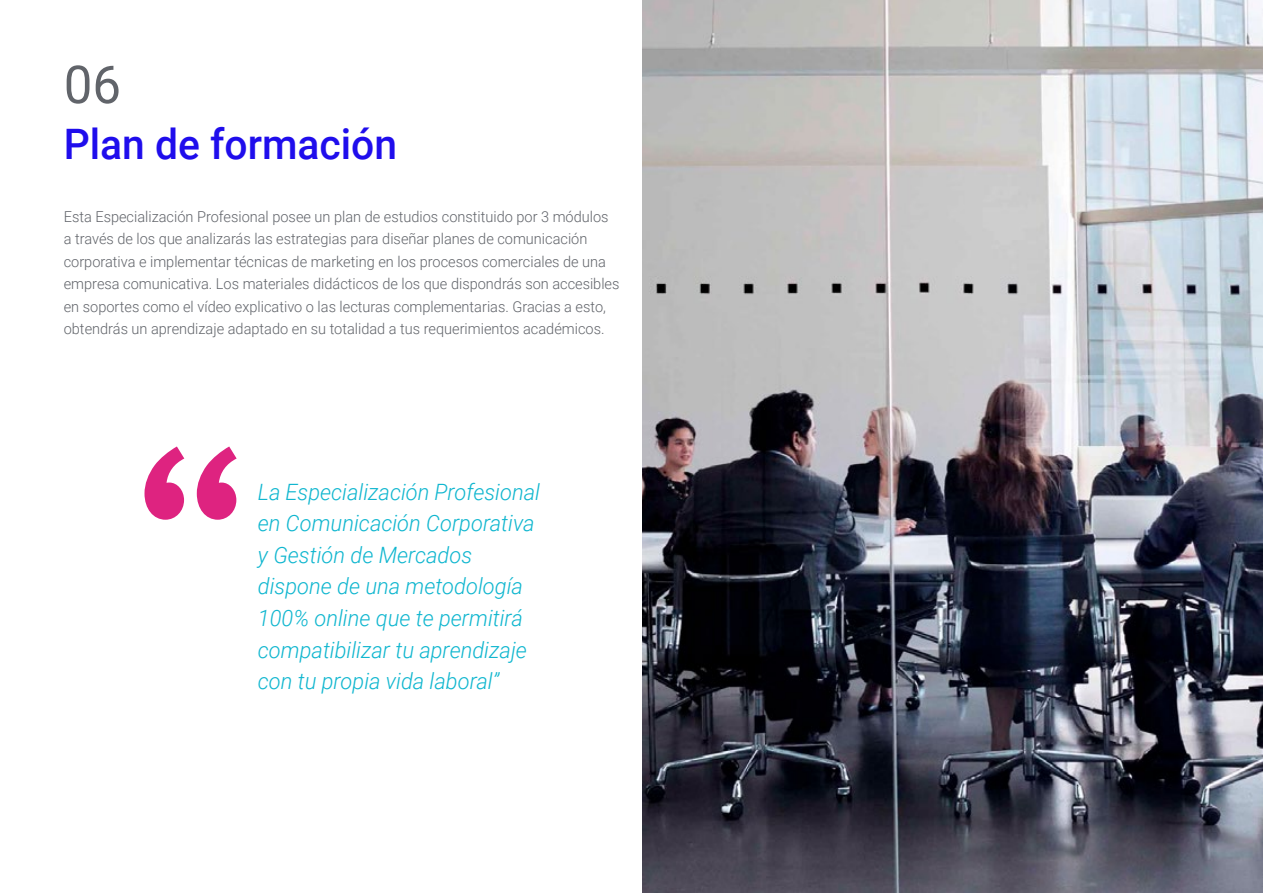
<style>
.page{position:relative;width:1263px;height:893px;background:#fff}
.page>*{position:absolute;margin:0;border:0;box-sizing:border-box;transform-origin:0 0}
.t1{font:52.5px "Roboto";color:#61646a}
.t2{font:500 42px "Roboto";color:#1f0dec}
.t3{font:italic 300 22.5px/31.5px "Roboto";color:#0fb6cf}
.t4{font:300 15px/22.5px "Roboto";color:#61646a}
</style>
<div class="page">
<svg style="left:144px;top:446px;width:93px;height:74px"></svg>
<img style="left:642px;top:0;width:621px;height:893px">
<h1 class="t1" style="left:64px;top:48px;width:59px">06</h1>
<h2 class="t2" style="left:64px;top:115px;width:335px">Plan de formación</h2>
<p class="t4" style="left:64px;top:204px;width:557px">Esta Especialización Profesional posee un plan de estudios constituido por 3 módulos a través de los que analizarás las estrategias para diseñar planes de comunicación corporativa e implementar técnicas de marketing en los procesos comerciales de una empresa comunicativa. Los materiales didácticos de los que dispondrás son accesibles en soportes como el vídeo explicativo o las lecturas complementarias. Gracias a esto, obtendrás un aprendizaje adaptado en su totalidad a tus requerimientos académicos.</p>
<h3 class="t3" style="left:258px;top:475px;width:284px">La Especialización Profesional en Comunicación Corporativa y Gestión de Mercados dispone de una metodología<br>100% online que te permitirá compatibilizar tu aprendizaje con tu propia vida laboral”</h3>
</div>
